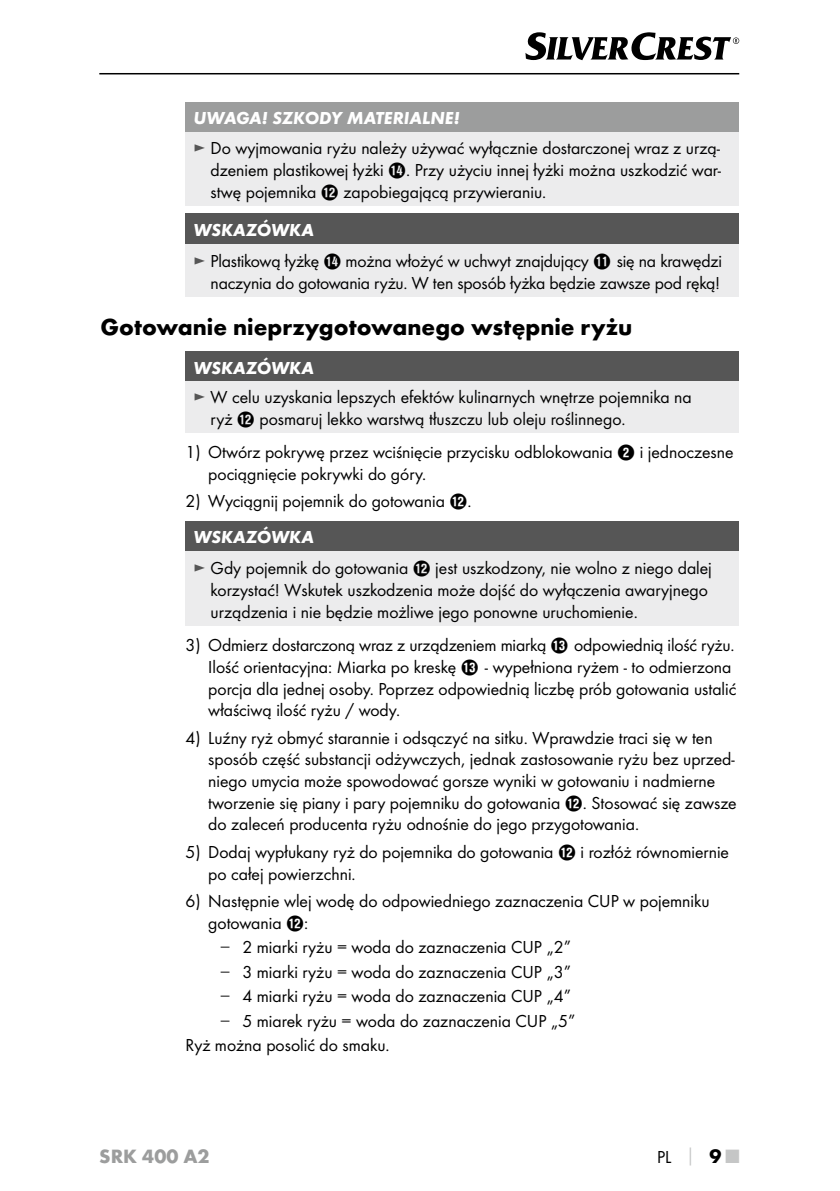
<style>
.page{position:relative;width:840px;height:1191px;background:#fff}
.page>*{position:absolute;margin:0;border:0;box-sizing:border-box;transform-origin:0 0}
.t1{font:700 24px "Futura";color:#000}
.t2{font:700 20px "Futura";color:#9c9d9d}
.t3{font:18px/21.6px "Futura Boo";color:#000}
.t4{font:italic 700 18px "Futura";color:#fff}
.s1{color:#565656}
.s2{font-family:"Hako PI Nummern"}
.s3{font-family:"Verdana";color:#565656}
.s4{font-family:"Futura";font-weight:700;color:#c5c6c6}
.s5{font-family:"Futura";font-weight:700;font-size:20px}
.s6{font-family:"Futura";font-weight:700;font-size:20px;color:#c5c6c6}
</style>
<div class="page">
<hr style="left:99px;top:73px;width:639px;height:1px;background:#000">
<svg style="left:525px;top:32px;width:213px;height:28px"></svg>
<div style="left:185px;top:102px;width:553px;height:30px;background:#9c9d9d"></div>
<div style="left:185px;top:132px;width:553px;height:74px;background:#ececed"></div>
<div style="left:185px;top:214px;width:553px;height:30px;background:#565656"></div>
<div style="left:185px;top:244px;width:553px;height:53px;background:#ececed"></div>
<div style="left:185px;top:351px;width:553px;height:30px;background:#565656"></div>
<div style="left:185px;top:381px;width:553px;height:52px;background:#ececed"></div>
<div style="left:185px;top:521px;width:553px;height:30px;background:#565656"></div>
<div style="left:185px;top:551px;width:553px;height:74px;background:#ececed"></div>
<p class="t4" style="left:193px;top:107px;width:267px">UWAGA! SZKODY MATERIALNE!</p>
<p class="t3" style="left:210px;top:137px;width:511px;text-align:justify;text-indent:-17px"><span class="s1">►</span> Do wyjmowania ryżu należy używać wyłącznie dostarczonej wraz z urzą&shy;dzeniem plastikowej łyżki <span class="s2">R</span>. Przy użyciu innej łyżki można uszkodzić war&shy;stwę pojemnika <span class="s2">W</span> zapobiegającą przywieraniu.</p>
<p class="t4" style="left:193px;top:219px;width:122px">WSKAZÓWKA</p>
<p class="t3" style="left:193px;top:250px;width:529px;text-align:right"><span class="s1">►</span> Plastikową łyżkę <span class="s2">R</span> można włożyć w uchwyt znajdujący <span class="s2">Q</span> się na krawędzi naczynia do gotowania ryżu. W ten sposób łyżka będzie zawsze pod ręką!</p>
<h1 class="t1" style="left:100px;top:312px;width:533px">Gotowanie nieprzygotowanego wstępnie ryżu</h1>
<p class="t4" style="left:193px;top:356px;width:122px">WSKAZÓWKA</p>
<p class="t3" style="left:210px;top:386px;width:482px;text-indent:-17px"><span class="s1">►</span> W celu uzyskania lepszych efektów kulinarnych wnętrze pojemnika na ryż <span class="s2">W</span> posmaruj lekko warstwą tłuszczu lub oleju roślinnego.</p>
<p class="t3" style="left:208px;top:441px;width:526px;text-indent:-23px">1) Otwórz pokrywę przez wciśnięcie przycisku odblokowania <span class="s2">2</span> i jednoczesne pociągnięcie pokrywki do góry.</p>
<p class="t3" style="left:185px;top:490px;width:285px">2) Wyciągnij pojemnik do gotowania <span class="s2">W</span>.</p>
<p class="t4" style="left:193px;top:526px;width:122px">WSKAZÓWKA</p>
<p class="t3" style="left:210px;top:557px;width:502px;text-indent:-17px"><span class="s1">►</span> Gdy pojemnik do gotowania <span class="s2">W</span> jest uszkodzony, nie wolno z niego dalej korzystać! Wskutek uszkodzenia może dojść do wyłączenia awaryjnego urządzenia i nie będzie możliwe jego ponowne uruchomienie.</p>
<p class="t3" style="left:208px;top:634px;width:529px;text-indent:-23px">3) Odmierz dostarczoną wraz z urządzeniem miarką <span class="s2">E</span> odpowiednią ilość ryżu.<br>Ilość orientacyjna: Miarka po kreskę <span class="s2">E</span> - wypełniona ryżem - to odmierzona porcja dla jednej osoby. Poprzez odpowiednią liczbę prób gotowania ustalić właściwą ilość ryżu / wody.</p>
<p class="t3" style="left:208px;top:726px;width:529px;text-indent:-23px">4) Luźny ryż obmyć starannie i odsączyć na sitku. Wprawdzie traci się w ten sposób część substancji odżywczych, jednak zastosowanie ryżu bez uprzed&shy;niego umycia może spowodować gorsze wyniki w gotowaniu i nadmierne tworzenie się piany i pary pojemniku do gotowania <span class="s2">W</span>. Stosować się zawsze do zaleceń producenta ryżu odnośnie do jego przygotowania.</p>
<p class="t3" style="left:208px;top:841px;width:522px;text-indent:-23px">5) Dodaj wypłukany ryż do pojemnika do gotowania <span class="s2">W</span> i rozłóż równomiernie po całej powierzchni.</p>
<p class="t3" style="left:208px;top:890px;width:502px;text-indent:-23px">6) Następnie wlej wodę do odpowiedniego zaznaczenia CUP w pojemniku gotowania <span class="s2">W</span>:</p>
<p class="t3" style="left:219px;top:936px;width:352px"><span class="s3">–</span> 2 miarki ryżu = woda do zaznaczenia CUP „2”</p>
<p class="t3" style="left:219px;top:961px;width:352px"><span class="s3">–</span> 3 miarki ryżu = woda do zaznaczenia CUP „3”</p>
<p class="t3" style="left:219px;top:985px;width:352px"><span class="s3">–</span> 4 miarki ryżu = woda do zaznaczenia CUP „4”</p>
<p class="t3" style="left:185px;top:1008px;width:391px;line-height:24.4px;text-indent:34px"><span class="s3">–</span> 5 miarek ryżu = woda do zaznaczenia CUP „5”<br>Ryż można posolić do smaku.</p>
<p class="t2" style="left:99px;top:1143px;width:112px">SRK 400 A2</p>
<p class="t3" style="left:656px;top:1145px;width:84px">PL <span class="s4">│</span> <span class="s5">9</span><span class="s6">■</span></p>
</div>
